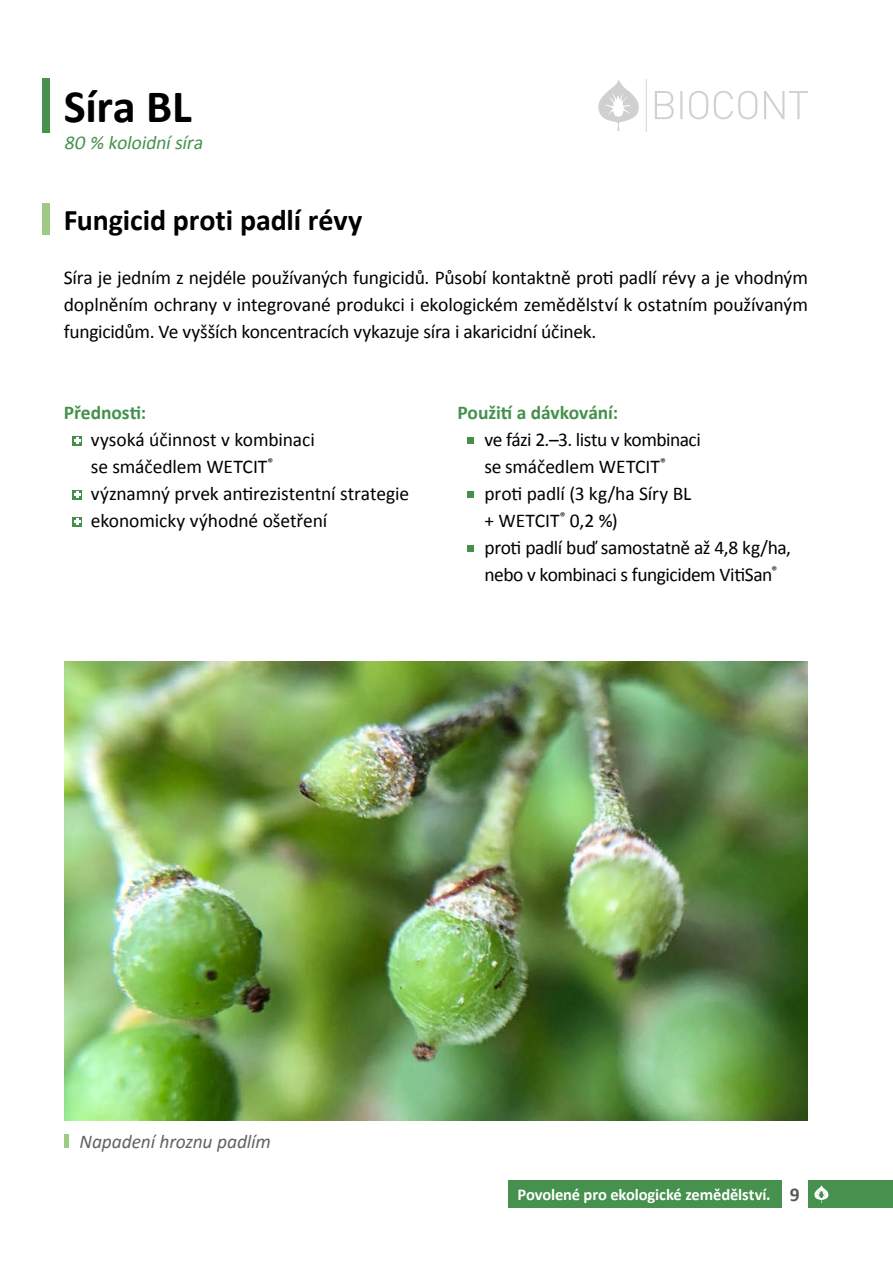
<style>
.page{position:relative;width:893px;height:1263px;background:#fff}
.page>*{position:absolute;margin:0;border:0;box-sizing:border-box;transform-origin:0 0}
.t1{font:700 46.5px "Calibri";letter-spacing:-.005em;color:#000}
.t2{font:700 30px "Calibri";letter-spacing:-.005em;color:#000}
.t3{font:19.5px/27px "Calibri";letter-spacing:-.01em;color:#000}
.t4{font:700 19.5px "Calibri";letter-spacing:-.005em;color:#45914c}
.t5{font:italic 19.5px "Calibri";letter-spacing:-.005em;color:#646363}
.t6{font:italic 19.5px "Calibri";color:#45914c}
.t7{font:700 16.5px "Calibri";letter-spacing:-.005em;color:#fff}
.s1{font-size:19.5px;color:#575756}
</style>
<div class="page">
<div style="left:808px;top:1181px;width:85px;height:27px;background:#45914d"></div>
<svg style="left:814px;top:1185px;width:15px;height:18px"></svg>
<div style="left:508px;top:1181px;width:273px;height:27px;background:#45914d"></div>
<svg style="left:598px;top:79px;width:210px;height:53px"></svg>
<img style="left:64px;top:662px;width:744px;height:459px">
<div style="left:42px;top:78px;width:7px;height:55px;background:#45914d"></div>
<div style="left:42px;top:203px;width:7px;height:32px;background:#9ecb84"></div>
<div style="left:72px;top:436px;width:10px;height:9px;background:#45914c"></div>
<svg style="left:74px;top:437px;width:7px;height:7px"></svg>
<div style="left:72px;top:490px;width:10px;height:10px;background:#45914c"></div>
<svg style="left:74px;top:491px;width:7px;height:7px"></svg>
<div style="left:72px;top:517px;width:10px;height:9px;background:#45914c"></div>
<svg style="left:74px;top:518px;width:7px;height:7px"></svg>
<svg style="left:468px;top:438px;width:6px;height:6px"></svg>
<svg style="left:468px;top:492px;width:6px;height:6px"></svg>
<svg style="left:468px;top:546px;width:6px;height:6px"></svg>
<hr style="left:64px;top:1134px;width:4px;height:14px;background:#9ecb84">
<h1 class="t1" style="left:64px;top:76px;width:129px">Síra BL</h1>
<p class="t6" style="left:64px;top:130px;width:145px">80 % koloidnísíra</p>
<h2 class="t2" style="left:64px;top:200px;width:300px">Fungicid proti padlí révy</h2>
<p class="t3" style="left:64px;top:264px;width:746px;text-align:justify">Síra je jedním z nejdéle používaných fungicidů. Působí kontaktně proti padlí révy a je vhodným doplněním ochrany v integrované produkci i ekologickém zemědělství k ostatním používaným fungicidům. Ve vyšších koncentracích vykazuje síra i akaricidní účinek.</p>
<p class="t4" style="left:64px;top:400px;width:84px">Přednosti:</p>
<p class="t3" style="left:91px;top:426px;width:320px">vysoká účinnost v kombinaci<br>se smáčedlem WETCIT<sup>®<br></sup>významný prvek antirezistentní strategie ekonomicky výhodné ošetření</p>
<p class="t4" style="left:457px;top:400px;width:162px">Použití a dávkování:</p>
<p class="t3" style="left:484px;top:426px;width:308px">ve fázi 2.–3. listu v kombinaci<br>se smáčedlem WETCIT<sup>®<br></sup>proti padlí (3 kg/ha Síry BL<br>+ WETCIT<sup>®</sup> 0,2 %)<br>proti padlí buď samostatně až 4,8 kg/ha, nebo v kombinaci s fungicidem VitiSan<sup>®</sup></p>
<p class="t5" style="left:80px;top:1127px;width:193px">Napadení hroznu padlím</p>
<p class="t7" style="left:518px;top:1184px;width:283px">Povolené pro ekologické zemědělství. <span class="s1">9</span></p>
</div>
